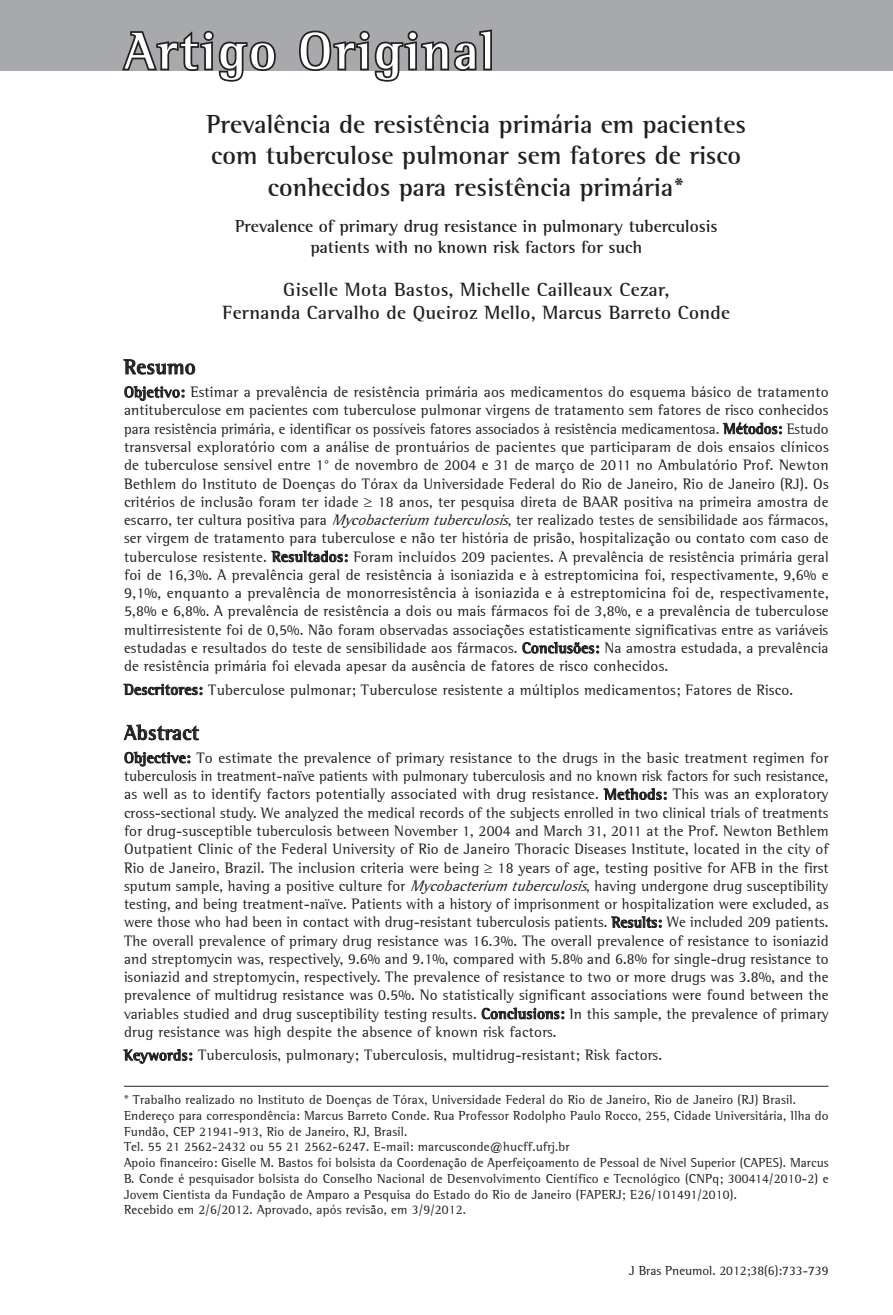
<style>
.page{position:relative;width:893px;height:1315px;background:#fff}
.page>*{position:absolute;margin:0;border:0;box-sizing:border-box;transform-origin:0 0}
.t1{font:700 52.5px "Libre Semi Serif S Si";letter-spacing:.05em;color:#fff}
.Título___1o_idioma{font:700 26.25px/31.5px "Libre Semi Serif S Si";color:#231f20;text-align:center}
.Abstract___título{font:700 21px "Libre Semi Serif S Si";letter-spacing:.015em;color:#231f20}
.Resumo___título{font:700 21px "Libre Semi Serif S Si";letter-spacing:.015em;color:#231f20}
.Autores{font:700 19.25px/23.1px "Libre Semi Serif S Si";letter-spacing:.015em;color:#231f20;text-align:center}
.Título___2o_idioma{font:700 17.5px/21px "Libre Semi Serif S Si";color:#231f20;text-align:center}
.Abstract{font:15.22px/18.2px "Libre Semi Serif S Si";letter-spacing:.015em;color:#231f20;text-align:justify}
.Resumo{font:15.22px/18.2px "Libre Semi Serif S Si";letter-spacing:.015em;color:#231f20;text-align:justify}
.Palavras-chave{font:15.22px "Libre Semi Serif S Si";letter-spacing:.015em;color:#231f20}
.Keywords{font:15.22px "Libre Semi Serif S Si";letter-spacing:.015em;color:#231f20}
.Endereço{font:13.12px/15.8px "Libre Semi Serif S Si";letter-spacing:.015em;color:#231f20}
.rodapé{font:13.12px "Libre Semi Serif S Si";color:#231f20}
.s1{font-weight:700}
.s2{font-style:italic}
</style>
<div class="page">
<div style="left:0;top:0;width:893px;height:70px;background:#a8a9ad"></div>
<svg style="left:124px;top:359px;width:71px;height:15px"></svg>
<svg style="left:125px;top:386px;width:59px;height:14px"></svg>
<svg style="left:723px;top:422px;width:59px;height:12px"></svg>
<svg style="left:272px;top:551px;width:75px;height:11px"></svg>
<svg style="left:523px;top:642px;width:76px;height:11px"></svg>
<svg style="left:124px;top:684px;width:78px;height:11px"></svg>
<svg style="left:124px;top:724px;width:75px;height:16px"></svg>
<svg style="left:125px;top:752px;width:65px;height:14px"></svg>
<svg style="left:604px;top:788px;width:62px;height:11px"></svg>
<svg style="left:611px;top:916px;width:50px;height:11px"></svg>
<svg style="left:482px;top:1007px;width:82px;height:12px"></svg>
<svg style="left:124px;top:1049px;width:68px;height:14px"></svg>
<hr style="left:124px;top:1085px;width:704px;height:1px;background:#231f20">
<svg style="left:120px;top:30px;width:158px;height:52px"></svg>
<svg style="left:297px;top:29px;width:197px;height:53px"></svg>
<h1 class="t1" style="left:124px;top:19px;width:372px">Artigo Original</h1>
<p class="Título___1o_idioma" style="left:206px;top:108px;width:541px">Prevalência de resistência primária em pacientes com tuberculose pulmonar sem fatores de risco conhecidos para resistência primária*</p>
<p class="Título___2o_idioma" style="left:235px;top:215px;width:484px">Prevalence of primary drug resistance in pulmonary tuberculosis patients with no known risk factors for such</p>
<p class="Autores" style="left:222px;top:278px;width:509px">Giselle Mota Bastos, Michelle Cailleaux Cezar,<br>Fernanda Carvalho de Queiroz Mello, Marcus Barreto Conde</p>
<p class="Resumo___título" style="left:124px;top:354px;width:73px">Resumo</p>
<p class="Resumo" style="left:124px;top:383px;width:706px"><span class="s1">Objetivo:</span> Estimar a prevalência de resistência primária aos medicamentos do esquema básico de tratamento antituberculose em pacientes com tuberculose pulmonar virgens de tratamento sem fatores de risco conhecidos para resistência primária, e identificar os possíveis fatores associados à resistência medicamentosa. <span class="s1">Métodos:</span> Estudo transversal exploratório com a análise de prontuários de pacientes que participaram de dois ensaios clínicos de tuberculose sensível entre 1° de novembro de 2004 e 31 de março de 2011 no Ambulatório Prof. Newton Bethlem do Instituto de Doenças do Tórax da Universidade Federal do Rio de Janeiro, Rio de Janeiro (RJ). Os critérios de inclusão foram ter idade ≥ 18 anos, ter pesquisa direta de BAAR positiva na primeira amostra de escarro, ter cultura positiva para <span class="s2">Mycobacterium tuberculosis</span>, ter realizado testes de sensibilidade aos fármacos, ser virgem de tratamento para tuberculose e não ter história de prisão, hospitalização ou contato com caso de tuberculose resistente. <span class="s1">Resultados:</span> Foram incluídos 209 pacientes. A prevalência de resistência primária geral foi de 16,3%. A prevalência geral de resistência à isoniazida e à estreptomicina foi, respectivamente, 9,6% e 9,1%, enquanto a prevalência de monorresistência à isoniazida e à estreptomicina foi de, respectivamente, 5,8% e 6,8%. A prevalência de resistência a dois ou mais fármacos foi de 3,8%, e a prevalência de tuberculose multirresistente foi de 0,5%. Não foram observadas associações estatisticamente significativas entre as variáveis estudadas e resultados do teste de sensibilidade aos fármacos. <span class="s1">Conclusões:</span> Na amostra estudada, a prevalência de resistência primária foi elevada apesar da ausência de fatores de risco conhecidos.</p>
<p class="Palavras-chave" style="left:124px;top:680px;width:671px"><span class="s1">Descritores:</span> Tuberculose pulmonar; Tuberculose resistente a múltiplos medicamentos; Fatores de Risco.</p>
<p class="Abstract___título" style="left:124px;top:720px;width:76px">Abstract</p>
<p class="Abstract" style="left:124px;top:748px;width:706px"><span class="s1">Objective:</span> To estimate the prevalence of primary resistance to the drugs in the basic treatment regimen for tuberculosis in treatment-naïve patients with pulmonary tuberculosis and no known risk factors for such resistance, as well as to identify factors potentially associated with drug resistance. <span class="s1">Methods:</span> This was an exploratory cross-sectional study. We analyzed the medical records of the subjects enrolled in two clinical trials of treatments for drug-susceptible tuberculosis between November 1, 2004 and March 31, 2011 at the Prof. Newton Bethlem Outpatient Clinic of the Federal University of Rio de Janeiro Thoracic Diseases Institute, located in the city of Rio de Janeiro, Brazil. The inclusion criteria were being ≥ 18 years of age, testing positive for AFB in the first sputum sample, having a positive culture for <span class="s2">Mycobacterium tuberculosis</span>, having undergone drug susceptibility testing, and being treatment-naïve. Patients with a history of imprisonment or hospitalization were excluded, as were those who had been in contact with drug-resistant tuberculosis patients. <span class="s1">Results:</span> We included 209 patients.<br>The overall prevalence of primary drug resistance was 16.3%. The overall prevalence of resistance to isoniazid and streptomycin was, respectively, 9.6% and 9.1%, compared with 5.8% and 6.8% for single-drug resistance to isoniazid and streptomycin, respectively. The prevalence of resistance to two or more drugs was 3.8%, and the prevalence of multidrug resistance was 0.5%. No statistically significant associations were found between the variables studied and drug susceptibility testing results. <span class="s1">Conclusions:</span> In this sample, the prevalence of primary drug resistance was high despite the absence of known risk factors.</p>
<p class="Keywords" style="left:124px;top:1046px;width:540px"><span class="s1">Keywords:</span> Tuberculosis, pulmonary; Tuberculosis, multidrug-resistant; Risk factors.</p>
<p class="Endereço" style="left:124px;top:1091px;width:673px">* Trabalho realizado no Instituto de Doenças de Tórax, Universidade Federal do Rio de Janeiro, Rio de Janeiro (RJ) Brasil.</p>
<p class="Endereço" style="left:124px;top:1107px;width:706px">Endereço para correspondência: Marcus Barreto Conde. Rua Professor Rodolpho Paulo Rocco, 255, Cidade Universitária, Ilha do<br>Fundão, CEP 21941-913, Rio de Janeiro, RJ, Brasil.</p>
<p class="Endereço" style="left:124px;top:1139px;width:447px">Tel. 55 21 2562-2432 ou 55 21 2562-6247. E-mail: marcusconde@hucff.ufrj.br</p>
<p class="Endereço" style="left:124px;top:1154px;width:706px;text-align:justify">Apoio financeiro: Giselle M. Bastos foi bolsista da Coordenação de Aperfeiçoamento de Pessoal de Nível Superior (CAPES). Marcus B. Conde é pesquisador bolsista do Conselho Nacional de Desenvolvimento Científico e Tecnológico (CNPq; 300414/2010-2) e Jovem Cientista da Fundação de Amparo a Pesquisa do Estado do Rio de Janeiro (FAPERJ; E26/101491/2010).</p>
<p class="Endereço" style="left:124px;top:1202px;width:344px">Recebido em 2/6/2012. Aprovado, após revisão, em 3/9/2012.</p>
<p class="rodapé" style="left:629px;top:1263px;width:201px">J Bras Pneumol. 2012;38(6):733-739</p>
</div>
